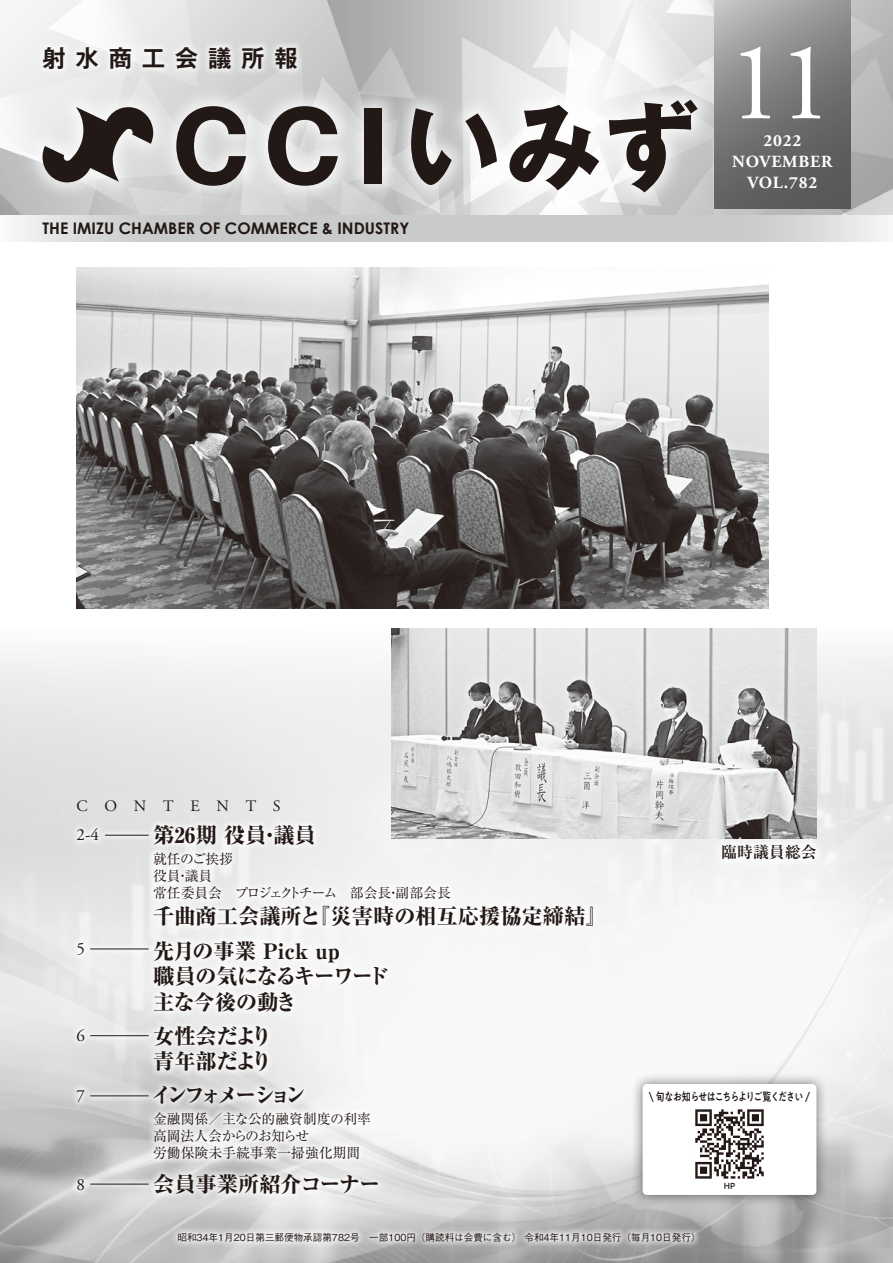
<style>
.page{position:relative;width:893px;height:1263px;background:#fff}
.page>*{position:absolute;margin:0;border:0;box-sizing:border-box;transform-origin:0 0}
.t1{font:111.6px "Adobe Garamond Pro";color:#fff}
.t2{font:700 95.7px "Gothic MB101 Pr 6 N";letter-spacing:.145em;color:#221815}
.t3{font:700 23.4px "Gothic MB101 Pr 6 N De";letter-spacing:.415em;color:#221815}
.t4{font:800 21.3px "Ryumin Pr 6 N";color:#221815}
.t5{font:800 21.3px/25.5px "Ryumin Pr 6 N";letter-spacing:-.03em;color:#221815}
.t6{font:800 21.3px/25.5px "Ryumin Pr 6 N";letter-spacing:-.02em;color:#221815}
.t7{font:800 21.3px "Ryumin Pr 6 N";letter-spacing:-.23em;color:#221815}
.t8{font:700 16.95px/21.3px "Adobe Garamond Pro";letter-spacing:.05em;color:#fff;text-align:center}
.t9{font:16.95px "Adobe Garamond Pro";color:#221815}
.t10{font:700 15.9px "Century Gothic";color:#221815}
.t11{font:15.9px "Adobe Garamond Pro";letter-spacing:1.05em;color:#221815}
.t12{font:700 15.9px "Ryumin Pr 6 N";color:#221815}
.t13{font:13.8px/17.2px "Ryumin Pr 6 N";color:#221815}
.t14{font:500 11.7px "PA1 Gothic Std N";letter-spacing:-.1em;color:#221815;scale:.77 1}
.t15{font:500 9.6px "Gothic BBB Pr 6 N";color:#221815}
.t16{font:500 8.55px "PA1 Gothic Std N";color:#221815}
.s1{font-size:14.1px}
</style>
<div class="page">
<img style="left:0;top:0;width:893px;height:216px">
<svg style="left:17px;top:216px;width:868px;height:25px;background:#cfcfd0"></svg>
<img style="left:0;top:628px;width:893px;height:635px">
<svg style="left:714px;top:0;width:136px;height:208px;background:#7c7b7c"></svg>
<div style="left:631px;top:1072px;width:197px;height:134px;background:#221815;opacity:.6"></div>
<div style="left:643px;top:1084px;width:173px;height:111px;background:#fff;border-radius:4px"></div>
<img style="left:77px;top:268px;width:691px;height:340px">
<div style="left:711px;top:833px;width:116px;height:38px;background:#f7f7f7"></div>
<img style="left:392px;top:628px;width:425px;height:210px">
<div style="left:70px;top:817px;width:531px;height:385px;background:#fff;opacity:.75"></div>
<div style="left:170px;top:1225px;width:532px;height:24px;background:#fff;opacity:.75"></div>
<div style="left:98px;top:827px;width:58px;height:16px;background:#fff;opacity:.75"></div>
<hr style="left:105px;top:835px;width:44px;height:1px;background:#221815">
<div style="left:83px;top:941px;width:73px;height:16px;background:#fff;opacity:.75"></div>
<hr style="left:90px;top:949px;width:59px;height:1px;background:#221815">
<div style="left:83px;top:1028px;width:73px;height:15px;background:#fff;opacity:.75"></div>
<hr style="left:90px;top:1035px;width:59px;height:1px;background:#221815">
<div style="left:83px;top:1088px;width:73px;height:16px;background:#fff;opacity:.75"></div>
<hr style="left:90px;top:1095px;width:59px;height:1px;background:#221815">
<div style="left:83px;top:1176px;width:73px;height:16px;background:#fff;opacity:.75"></div>
<hr style="left:90px;top:1184px;width:59px;height:1px;background:#221815">
<img style="left:695px;top:1109px;width:69px;height:70px">
<div style="left:36px;top:39px;width:269px;height:38px;background:#fff;opacity:.75"></div>
<div style="left:23px;top:80px;width:694px;height:132px;background:#fff;opacity:.75"></div>
<svg style="left:43px;top:107px;width:110px;height:75px"></svg>
<h3 class="t3" style="left:43px;top:39px;width:257px">射水商工会議所報</h3>
<h2 class="t2" style="left:172px;top:68px;width:528px">CCIいみず</h2>
<p class="t10" style="left:43px;top:216px;width:368px">THE IMIZU CHAMBER OF COMMERCE &amp; INDUSTRY</p>
<h1 class="t1" style="left:727px;top:16px;width:108px">11</h1>
<p class="t8" style="left:732px;top:130px;width:102px">2022<br>NOVEMBER<br>VOL.782</p>
<p class="t11" style="left:77px;top:796px;width:206px">CONTENTS</p>
<p class="t9" style="left:77px;top:825px;width:24px">2-4</p>
<h3 class="t4" style="left:153px;top:818px;width:164px">第26期 役員・議員</h3>
<p class="t13" style="left:153px;top:849px;width:299px">就任のご挨拶<br>役員・議員<br>常任委員会　プロジェクトチーム　部会長・副部会長</p>
<h3 class="t4" style="left:153px;top:900px;width:456px">千曲商工会議所と『災害時の相互応援協定締結』</h3>
<p class="t9" style="left:77px;top:938px;width:10px">5</p>
<h3 class="t5" style="left:153px;top:937px;width:237px">先月の事業 Pick up<br>職員の気になるキーワード主な今後の動き</h3>
<p class="t9" style="left:77px;top:1025px;width:10px">6</p>
<h3 class="t6" style="left:153px;top:1022px;width:121px">女性会だより青年部だより</h3>
<p class="t9" style="left:77px;top:1085px;width:10px">7</p>
<h3 class="t7" style="left:151px;top:1078px;width:157px">インフォメーション</h3>
<p class="t13" style="left:153px;top:1109px;width:220px">金融関係／主な公的融資制度の利率高岡法人会からのお知らせ<br>労働保険未手続事業一掃強化期間</p>
<p class="t9" style="left:77px;top:1174px;width:10px">8</p>
<h3 class="t4" style="left:153px;top:1168px;width:229px">会員事業所紹介コーナー</h3>
<p class="t15" style="left:177px;top:1229px;width:525px">昭和34年1月20日第三郵便物承認第782号　一部100円（購読料は会費に含む） 令和4年11月10日発行（毎月10日発行）</p>
<p class="t12" style="left:721px;top:839px;width:97px">臨時議員総会</p>
<p class="t14" style="left:649px;top:1090px;width:211px"><span class="s1">\</span> 旬なお知らせはこちらよりご覧ください <span class="s1">/</span></p>
<p class="t16" style="left:724px;top:1181px;width:13px">HP</p>
</div>
